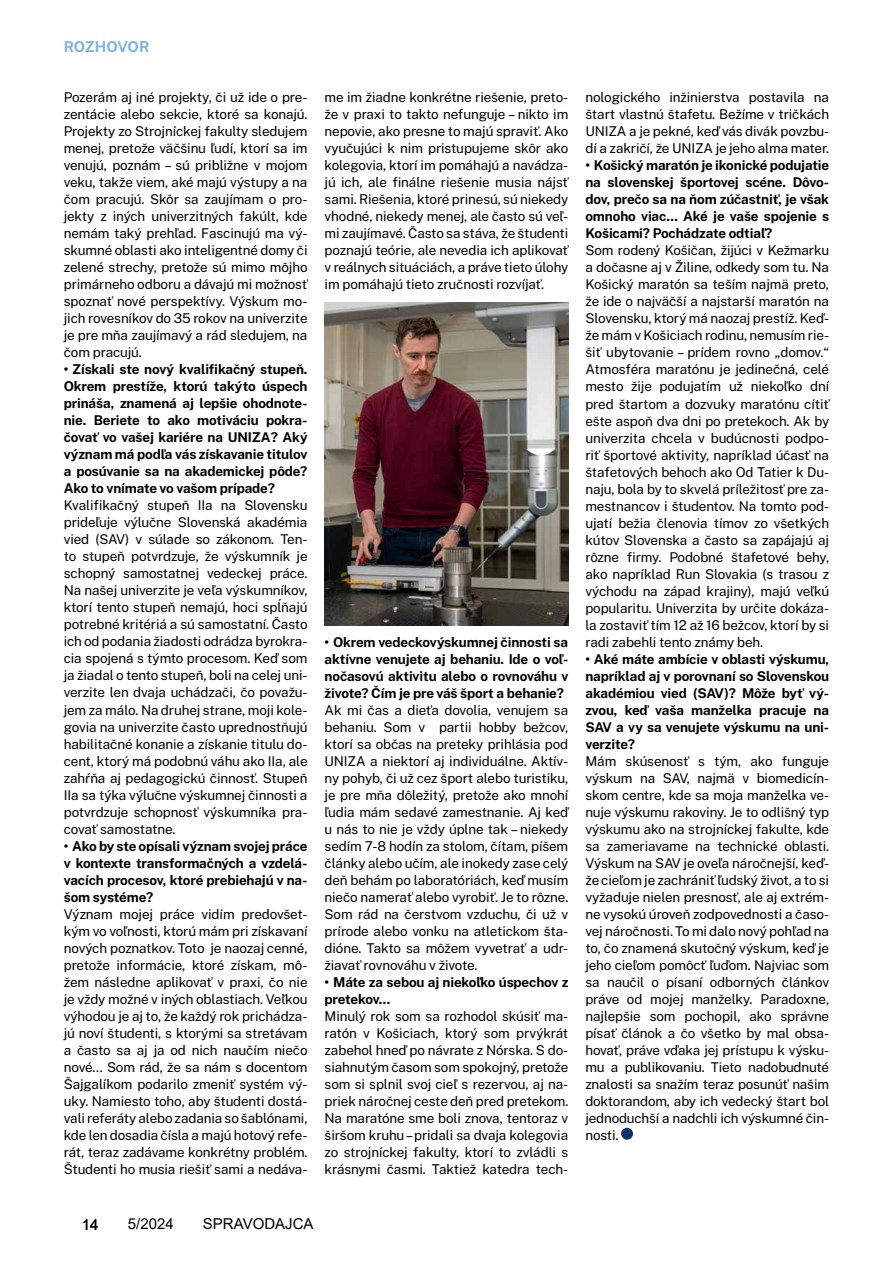
<style>
.page{position:relative;width:893px;height:1263px;background:#fff}
.page>*{position:absolute;margin:0;border:0;box-sizing:border-box;transform-origin:0 0}
.t1{font:15px "Arial";color:#000}
.t2{font:700 15px "Public Sans";letter-spacing:-.015em;color:#7db3e1}
.t3{font:13.5px/17px "Public Sans";letter-spacing:-.01em;color:#000;text-align:justify}
.t4{font:700 13.5px/17px "Public Sans";letter-spacing:-.01em;color:#000;text-align:justify}
</style>
<div class="page">
<div style="left:621px;top:1128px;width:12px;height:12px;background:#0f306d;border-radius:50%"></div>
<img style="left:325px;top:303px;width:243px;height:322px">
<p class="t2" style="left:64px;top:36px;width:87px">ROZHOVOR</p>
<p class="t3" style="left:64px;top:88px;width:245px">Pozerám aj iné projekty, či už ide o pre&shy;zentácie alebo sekcie, ktoré sa konajú.<br>Projekty zo Strojníckej fakulty sledujem menej, pretože väčšinu ľudí, ktorí sa im venujú, poznám – sú približne v mojom veku, takže viem, aké majú výstupy a na čom pracujú. Skôr sa zaujímam o pro&shy;jekty z iných univerzitných fakúlt, kde nemám taký prehľad. Fascinujú ma vý&shy;skumné oblasti ako inteligentné domy či zelené strechy, pretože sú mimo môjho primárneho odboru a dávajú mi možnosť spoznať nové perspektívy. Výskum mo&shy;jich rovesníkov do 35 rokov na univerzite je pre mňa zaujímavý a rád sledujem, na čom pracujú.</p>
<p class="t4" style="left:64px;top:360px;width:245px">• Získali ste nový kvalifikačný stupeň.<br>Okrem prestíže, ktorú takýto úspech prináša, znamená aj lepšie ohodnote&shy;nie. Beriete to ako motiváciu pokra&shy;čovať vo vašej kariére na UNIZA? Aký význam má podľa vás získavanie titulov a posúvanie sa na akademickej pôde?<br>Ako to vnímate vo vašom prípade?</p>
<p class="t3" style="left:64px;top:496px;width:245px">Kvalifikačný stupeň IIa na Slovensku prideľuje výlučne Slovenská akadémia vied (SAV) v súlade so zákonom. Ten&shy;to stupeň potvrdzuje, že výskumník je schopný samostatnej vedeckej práce.<br>Na našej univerzite je veľa výskumníkov, ktorí tento stupeň nemajú, hoci spĺňajú potrebné kritériá a sú samostatní. Často ich od podania žiadosti odrádza byrokra&shy;cia spojená s týmto procesom. Keď som ja žiadal o tento stupeň, boli na celej uni&shy;verzite len dvaja uchádzači, čo považu&shy;jem za málo. Na druhej strane, moji kole&shy;govia na univerzite často uprednostňujú habilitačné konanie a získanie titulu do&shy;cent, ktorý má podobnú váhu ako IIa, ale zahŕňa aj pedagogickú činnosť. Stupeň IIa sa týka výlučne výskumnej činnosti a potvrdzuje schopnosť výskumníka pra&shy;covať samostatne.</p>
<p class="t4" style="left:64px;top:836px;width:245px">• Ako by ste opísali význam svojej práce v kontexte transformačných a vzdelá&shy;vacích procesov, ktoré prebiehajú v na&shy;šom systéme?</p>
<p class="t3" style="left:64px;top:904px;width:245px">Význam mojej práce vidím predovšet&shy;kým vo voľnosti, ktorú mám pri získavaní nových poznatkov. Toto je naozaj cenné, pretože informácie, ktoré získam, mô&shy;žem následne aplikovať v praxi, čo nie je vždy možné v iných oblastiach. Veľkou výhodou je aj to, že každý rok prichádza&shy;jú noví študenti, s ktorými sa stretávam a často sa aj ja od nich naučím niečo nové... Som rád, že sa nám s docentom Šajgalíkom podarilo zmeniť systém vý&shy;uky. Namiesto toho, aby študenti dostá&shy;vali referáty alebo zadania so šablónami, kde len dosadia čísla a majú hotový refe&shy;rát, teraz zadávame konkrétny problém.<br>Študenti ho musia riešiť sami a nedáva-</p>
<p class="t3" style="left:325px;top:88px;width:245px">me im žiadne konkrétne riešenie, preto&shy;že v praxi to takto nefunguje – nikto im nepovie, ako presne to majú spraviť. Ako vyučujúci k nim pristupujeme skôr ako kolegovia, ktorí im pomáhajú a navádza&shy;jú ich, ale finálne riešenie musia nájsť sami. Riešenia, ktoré prinesú, sú niekedy vhodné, niekedy menej, ale často sú veľ&shy;mi zaujímavé. Často sa stáva, že študenti poznajú teórie, ale nevedia ich aplikovať v reálnych situáciách, a práve tieto úlohy im pomáhajú tieto zručnosti rozvíjať.</p>
<p class="t4" style="left:325px;top:632px;width:245px">• Okrem vedeckovýskumnej činnosti sa aktívne venujete aj behaniu. Ide o voľ&shy;nočasovú aktivitu alebo o rovnováhu v živote? Čím je pre váš šport a behanie?</p>
<p class="t3" style="left:325px;top:700px;width:245px">Ak mi čas a dieťa dovolia, venujem sa behaniu. Som v partii hobby bežcov, ktorí sa občas na preteky prihlásia pod UNIZA a niektorí aj individuálne. Aktív&shy;ny pohyb, či už cez šport alebo turistiku, je pre mňa dôležitý, pretože ako mnohí ľudia mám sedavé zamestnanie. Aj keď u nás to nie je vždy úplne tak – niekedy sedím 7-8 hodín za stolom, čítam, píšem články alebo učím, ale inokedy zase celý deň behám po laboratóriách, keď musím niečo namerať alebo vyrobiť. Je to rôzne.<br>Som rád na čerstvom vzduchu, či už v prírode alebo vonku na atletickom šta&shy;dióne. Takto sa môžem vyvetrať a udr&shy;žiavať rovnováhu v živote.</p>
<p class="t4" style="left:325px;top:972px;width:245px">• Máte za sebou aj niekoľko úspechov z pretekov...</p>
<p class="t3" style="left:325px;top:1006px;width:245px">Minulý rok som sa rozhodol skúsiť ma&shy;ratón v Košiciach, ktorý som prvýkrát zabehol hneď po návrate z Nórska. S do&shy;siahnutým časom som spokojný, pretože som si splnil svoj cieľ s rezervou, aj na&shy;priek náročnej ceste deň pred pretekom.<br>Na maratóne sme boli znova, tentoraz v širšom kruhu – pridali sa dvaja kolegovia zo strojníckej fakulty, ktorí to zvládli s krásnymi časmi. Taktiež katedra tech-</p>
<p class="t3" style="left:585px;top:88px;width:245px">nologického inžinierstva postavila na štart vlastnú štafetu. Bežíme v tričkách UNIZA a je pekné, keď vás divák povzbu&shy;dí a zakričí, že UNIZA je jeho alma mater.</p>
<p class="t4" style="left:585px;top:156px;width:245px">• Košický maratón je ikonické podujatie na slovenskej športovej scéne. Dôvo&shy;dov, prečo sa na ňom zúčastniť, je však omnoho viac... Aké je vaše spojenie s Košicami? Pochádzate odtiaľ?</p>
<p class="t3" style="left:585px;top:241px;width:245px">Som rodený Košičan, žijúci v Kežmarku a dočasne aj v Žiline, odkedy som tu. Na Košický maratón sa teším najmä preto, že ide o najväčší a najstarší maratón na Slovensku, ktorý má naozaj prestíž. Keď&shy;že mám v Košiciach rodinu, nemusím rie&shy;šiť ubytovanie – prídem rovno „domov.“ Atmosféra maratónu je jedinečná, celé mesto žije podujatím už niekoľko dní pred štartom a dozvuky maratónu cítiť ešte aspoň dva dni po pretekoch. Ak by univerzita chcela v budúcnosti podpo&shy;riť športové aktivity, napríklad účasť na štafetových behoch ako Od Tatier k Du&shy;naju, bola by to skvelá príležitosť pre za&shy;mestnancov i študentov. Na tomto pod&shy;ujatí bežia členovia tímov zo všetkých kútov Slovenska a často sa zapájajú aj rôzne firmy. Podobné štafetové behy, ako napríklad Run Slovakia (s trasou z východu na západ krajiny), majú veľkú popularitu. Univerzita by určite dokáza&shy;la zostaviť tím 12 až 16 bežcov, ktorí by si radi zabehli tento známy beh.</p>
<p class="t4" style="left:585px;top:649px;width:245px">• Aké máte ambície v oblasti výskumu, napríklad aj v porovnaní so Slovenskou akadémiou vied (SAV)? Môže byť vý&shy;zvou, keď vaša manželka pracuje na SAV a vy sa venujete výskumu na uni&shy;verzite?</p>
<p class="t3" style="left:585px;top:751px;width:245px">Mám skúsenosť s tým, ako funguje výskum na SAV, najmä v biomedicín&shy;skom centre, kde sa moja manželka ve&shy;nuje výskumu rakoviny. Je to odlišný typ výskumu ako na strojníckej fakulte, kde sa zameriavame na technické oblasti.<br>Výskum na SAV je oveľa náročnejší, keď&shy;že cieľom je zachrániť ľudský život, a to si vyžaduje nielen presnosť, ale aj extrém&shy;ne vysokú úroveň zodpovednosti a časo&shy;vej náročnosti. To mi dalo nový pohľad na to, čo znamená skutočný výskum, keď je jeho cieľom pomôcť ľuďom. Najviac som sa naučil o písaní odborných článkov práve od mojej manželky. Paradoxne, najlepšie som pochopil, ako správne písať článok a čo všetko by mal obsa&shy;hovať, práve vďaka jej prístupu k výsku&shy;mu a publikovaniu. Tieto nadobudnuté znalosti sa snažím teraz posunúť našim doktorandom, aby ich vedecký štart bol jednoduchší a nadchli ich výskumné čin&shy;nosti.</p>
<p class="t1" style="left:82px;top:1214px;width:18px">14</p>
<p class="t1" style="left:128px;top:1214px;width:47px">5/2024</p>
<p class="t1" style="left:203px;top:1214px;width:112px">SPRAVODAJCA</p>
</div>
